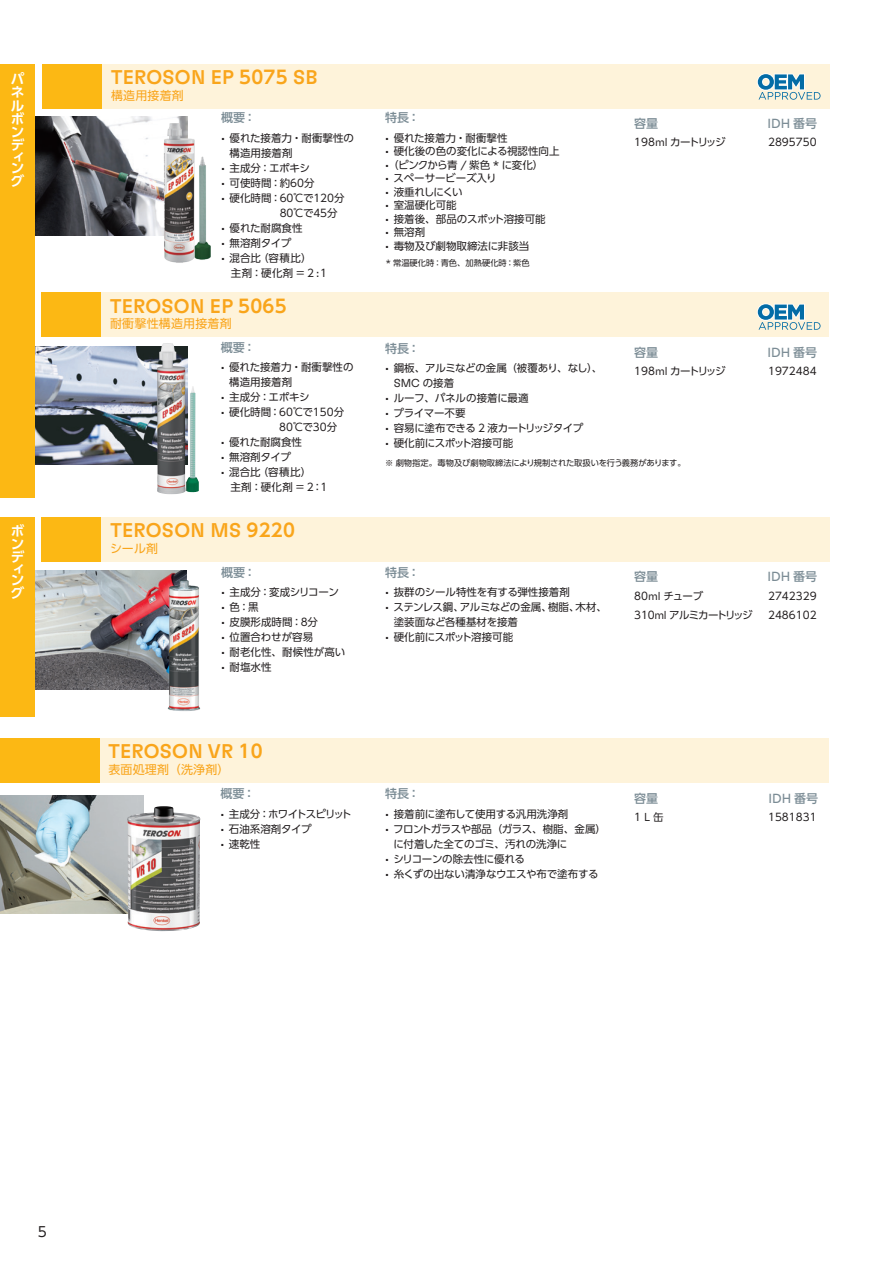
<style>
.page{position:relative;width:893px;height:1263px;background:#fff}
.page>*{position:absolute;margin:0;border:0;box-sizing:border-box;transform-origin:0 0}
.t1{font:500 19.8px "Henkel GT Flexa";letter-spacing:.015em;color:#f9a51b}
.t2{font:13.8px "UD Shin Go Pr 6 N";color:#231f20}
.t3{font:700 13.5px/12.8px "UD Shin Go Pr 6 N De";color:#fff;text-align:justify}
.t4{font:13.2px "Henkel GT Flexa";color:#7b8c95}
.t5{font:500 12px "UD Shin Go Pr 6 N";color:#7b8c95}
.t6{font:12px "UD Shin Go Pr 6 N";letter-spacing:.015em;color:#f9a51b}
.t7{font:300 11.55px "Henkel GT Flexa";color:#231f20}
.t8{font:10.5px/15px "UD Shin Go Pr 6 N";color:#231f20}
.t9{font:10.5px/15px "UD Shin Go Pr 6 N";letter-spacing:-.03em;color:#231f20}
.t10{font:10.5px/15px "UD Shin Go Pr 6 N";letter-spacing:.035em;color:#231f20}
.t11{font:10.5px "UD Shin Go Pr 6 N";letter-spacing:-.04em;color:#231f20}
.t12{font:10.5px/15px "UD Shin Go Pr 6 N";letter-spacing:-.025em;color:#231f20}
.t13{font:10.5px "UD Shin Go Pr 6 N";letter-spacing:-.135em;color:#231f20}
.t14{font:10.5px "UD Shin Go Pr 6 N";letter-spacing:-.09em;color:#231f20}
.t15{font:10.5px "UD Shin Go Pr 6 N";letter-spacing:-.075em;color:#231f20}
.t16{font:10.5px "UD Shin Go Pr 6 N";letter-spacing:-.095em;color:#231f20}
.t17{font:10.5px "UD Shin Go Pr 6 N";letter-spacing:-.02em;color:#231f20}
.t18{font:8.25px "UD Shin Go Pr 6 N";color:#231f20}
.s1{font-family:"UD Shin Go NT Pr 6 N De";font-weight:700;font-size:18px}
.s2{font-family:"Henkel GT Flexa";font-weight:300;font-size:11.55px}
.s3{font-family:"Henkel GT Flexa";font-weight:300;font-size:9.15px}
.s4{font-family:"UD Shin Go Pr 6 N";font-weight:400;font-size:10.5px}
.s5{font-family:"UD Shin Go Pr 6 N";font-weight:500;font-size:12px}
</style>
<div class="page">
<img style="left:34px;top:570px;width:153px;height:119px">
<div style="left:58px;top:292px;width:771px;height:45px;background:#fef3da"></div>
<div style="left:58px;top:517px;width:771px;height:45px;background:#fef3da"></div>
<div style="left:58px;top:64px;width:771px;height:44px;background:#fef3da"></div>
<div style="left:42px;top:64px;width:60px;height:44px;background:#fcb814"></div>
<img style="left:34px;top:117px;width:153px;height:119px">
<img style="left:34px;top:346px;width:123px;height:119px">
<img style="left:198px;top:156px;width:13px;height:104px">
<img style="left:163px;top:120px;width:35px;height:143px">
<div style="left:0;top:64px;width:34px;height:433px;background:#fcb814"></div>
<div style="left:0;top:517px;width:34px;height:200px;background:#fcb814"></div>
<div style="left:41px;top:292px;width:60px;height:45px;background:#fcb814"></div>
<img style="left:157px;top:343px;width:42px;height:151px">
<div style="left:41px;top:517px;width:60px;height:45px;background:#fcb814"></div>
<img style="left:157px;top:577px;width:44px;height:134px">
<div style="left:0;top:738px;width:828px;height:44px;background:#fef3da"></div>
<div style="left:0;top:738px;width:100px;height:44px;background:#fcb814"></div>
<img style="left:0;top:795px;width:144px;height:119px">
<img style="left:127px;top:806px;width:74px;height:125px">
<svg style="left:757px;top:303px;width:63px;height:27px"></svg>
<svg style="left:757px;top:73px;width:63px;height:27px"></svg>
<p class="t3" style="left:11px;top:72px;width:15px">パネルボンディン</p>
<p class="t3" style="left:11px;top:174px;width:15px">グ</p>
<p class="t3" style="left:11px;top:524px;width:15px;line-height:12.3px">ボンディン</p>
<p class="t3" style="left:11px;top:586px;width:15px">グ</p>
<h1 class="t1" style="left:111px;top:65px;width:208px">TEROSON EP <span class="s1">5075</span> SB</h1>
<p class="t6" style="left:111px;top:85px;width:74px">構造用接着剤</p>
<p class="t5" style="left:221px;top:108px;width:36px">概要：</p>
<p class="t8" style="left:230px;top:130px;width:126px;text-indent:-9px"><span class="s2">•</span> 優れた接着力・耐衝撃性の構造用接着剤</p>
<p class="t8" style="left:221px;top:160px;width:90px"><span class="s2">•</span> 主成分：エポキシ</p>
<p class="t8" style="left:221px;top:175px;width:95px"><span class="s2">•</span> 可使時間：約60分</p>
<p class="t8" style="left:280px;top:190px;width:66px;text-indent:-59px"><span class="s2">•</span> 硬化時間：60℃で120分<br>80℃で45分</p>
<p class="t8" style="left:221px;top:220px;width:83px"><span class="s2">•</span> 優れた耐腐食性</p>
<p class="t8" style="left:221px;top:235px;width:72px"><span class="s2">•</span> 無溶剤タイプ</p>
<p class="t10" style="left:231px;top:250px;width:98px;text-indent:-10px"><span class="s2">•</span> 混合比（容積比）<br>主剤：硬化剤＝2 <span class="s2">:</span>1</p>
<h1 class="t1" style="left:110px;top:293px;width:178px">TEROSON EP <span class="s1">5065</span></h1>
<p class="t6" style="left:110px;top:314px;width:123px">耐衝撃性構造用接着剤</p>
<p class="t5" style="left:221px;top:338px;width:36px">概要：</p>
<p class="t8" style="left:229px;top:360px;width:126px;text-indent:-9px"><span class="s2">•</span> 優れた接着力・耐衝撃性の構造用接着剤</p>
<p class="t8" style="left:221px;top:390px;width:90px"><span class="s2">•</span> 主成分：エポキシ</p>
<p class="t8" style="left:279px;top:405px;width:66px;text-indent:-59px"><span class="s2">•</span> 硬化時間：60℃で150分<br>80℃で30分</p>
<p class="t8" style="left:221px;top:435px;width:83px"><span class="s2">•</span> 優れた耐腐食性</p>
<p class="t8" style="left:221px;top:450px;width:72px"><span class="s2">•</span> 無溶剤タイプ</p>
<p class="t10" style="left:230px;top:465px;width:99px;text-indent:-10px"><span class="s2">•</span> 混合比（容積比）<br>主剤：硬化剤＝2：1</p>
<h1 class="t1" style="left:111px;top:518px;width:186px">TEROSON MS <span class="s1">9220</span></h1>
<p class="t6" style="left:110px;top:539px;width:50px">シール剤</p>
<p class="t5" style="left:221px;top:562px;width:36px">概要：</p>
<p class="t9" style="left:221px;top:584px;width:119px"><span class="s2">•</span> 主成分：変成シリコーン</p>
<p class="t8" style="left:221px;top:599px;width:39px"><span class="s2">•</span> 色：黒</p>
<p class="t8" style="left:221px;top:614px;width:98px"><span class="s2">•</span> 皮膜形成時間：8分</p>
<p class="t8" style="left:221px;top:629px;width:94px"><span class="s2">•</span> 位置合わせが容易</p>
<p class="t8" style="left:221px;top:644px;width:126px"><span class="s2">•</span> 耐老化性、耐候性が高い</p>
<p class="t8" style="left:221px;top:659px;width:52px"><span class="s2">•</span> 耐塩水性</p>
<h1 class="t1" style="left:108px;top:739px;width:156px">TEROSON VR <span class="s1">10</span></h1>
<p class="t6" style="left:108px;top:759px;width:123px">表面処理剤（洗浄剤）</p>
<p class="t5" style="left:220px;top:784px;width:36px">概要：</p>
<p class="t15" style="left:220px;top:805px;width:133px"><span class="s2">•</span> 主成分：ホワイトスピリット</p>
<p class="t8" style="left:220px;top:821px;width:93px"><span class="s2">•</span> 石油系溶剤タイプ</p>
<p class="t8" style="left:220px;top:836px;width:42px"><span class="s2">•</span> 速乾性</p>
<p class="t5" style="left:385px;top:108px;width:36px">特長：</p>
<p class="t8" style="left:385px;top:130px;width:124px"><span class="s2">•</span> 優れた接着力・耐衝撃性</p>
<p class="t8" style="left:385px;top:143px;width:176px"><span class="s2">•</span> 硬化後の色の変化による視認性向上</p>
<p class="t11" style="left:385px;top:156px;width:160px"><span class="s2">•</span> （ピンクから青 <span class="s2">/</span> 紫色 <span class="s2">*</span> に変化）</p>
<p class="t8" style="left:385px;top:170px;width:113px"><span class="s2">•</span> スペーサービーズ入り</p>
<p class="t16" style="left:385px;top:183px;width:79px"><span class="s2">•</span> 液垂れしにくい</p>
<p class="t8" style="left:385px;top:197px;width:73px"><span class="s2">•</span> 室温硬化可能</p>
<p class="t8" style="left:385px;top:211px;width:162px"><span class="s2">•</span> 接着後、部品のスポット溶接可能</p>
<p class="t8" style="left:385px;top:224px;width:41px"><span class="s2">•</span> 無溶剤</p>
<p class="t8" style="left:385px;top:238px;width:146px"><span class="s2">•</span> 毒物及び劇物取締法に非該当</p>
<p class="t18" style="left:386px;top:256px;width:145px"><span class="s3">*</span> 常温硬化時：青色、加熱硬化時：紫色</p>
<p class="t5" style="left:385px;top:339px;width:36px">特長：</p>
<p class="t9" style="left:385px;top:361px;width:219px"><span class="s2">•</span> 鋼板、アルミなどの金属（被覆あり、なし）、</p>
<p class="t7" style="left:394px;top:376px;width:62px">SMC <span class="s4">の接着</span></p>
<p class="t8" style="left:385px;top:391px;width:145px"><span class="s2">•</span> ルーフ、パネルの接着に最適</p>
<p class="t17" style="left:385px;top:405px;width:82px"><span class="s2">•</span> プライマー不要</p>
<p class="t11" style="left:385px;top:420px;width:200px"><span class="s2">•</span> 容易に塗布できる 2 液カートリッジタイプ</p>
<p class="t9" style="left:385px;top:436px;width:130px"><span class="s2">•</span> 硬化前にスポット溶接可能</p>
<p class="t5" style="left:634px;top:114px;width:25px">容量</p>
<p class="t4" style="left:767px;top:115px;width:51px">IDH <span class="s5">番号</span></p>
<p class="t13" style="left:634px;top:134px;width:93px">198<span class="s2">ml</span> カートリッジ</p>
<p class="t8" style="left:768px;top:134px;width:50px">2895750</p>
<p class="t5" style="left:634px;top:342px;width:25px">容量</p>
<p class="t4" style="left:767px;top:344px;width:51px">IDH <span class="s5">番号</span></p>
<p class="t13" style="left:634px;top:362px;width:93px">198<span class="s2">ml</span> カートリッジ</p>
<p class="t8" style="left:768px;top:363px;width:50px">1972484</p>
<p class="t18" style="left:385px;top:456px;width:302px">※ 劇物指定。毒物及び劇物取締法により規制された取扱いを行う義務があります。</p>
<p class="t5" style="left:385px;top:562px;width:36px">特長：</p>
<p class="t8" style="left:385px;top:584px;width:186px"><span class="s2">•</span> 抜群のシール特性を有する弾性接着剤</p>
<p class="t12" style="left:394px;top:599px;width:215px;text-indent:-9px"><span class="s2">•</span> ステンレス鋼、アルミなどの金属、樹脂、木材、塗装面など各種基材を接着</p>
<p class="t9" style="left:385px;top:629px;width:130px"><span class="s2">•</span> 硬化前にスポット溶接可能</p>
<p class="t5" style="left:634px;top:567px;width:25px">容量</p>
<p class="t4" style="left:767px;top:569px;width:51px">IDH <span class="s5">番号</span></p>
<p class="t8" style="left:634px;top:588px;width:70px">80<span class="s2">ml</span> チューブ</p>
<p class="t8" style="left:768px;top:588px;width:50px">2742329</p>
<p class="t14" style="left:634px;top:607px;width:120px">310<span class="s2">ml</span> アルミカートリッジ</p>
<p class="t8" style="left:768px;top:607px;width:50px">2486102</p>
<p class="t5" style="left:385px;top:784px;width:36px">特長：</p>
<p class="t8" style="left:385px;top:806px;width:185px"><span class="s2">•</span> 接着前に塗布して使用する汎用洗浄剤</p>
<p class="t9" style="left:393px;top:821px;width:214px;text-indent:-8px"><span class="s2">•</span> フロントガラスや部品（ガラス、樹脂、金属）に付着した全てのゴミ、汚れの洗浄に</p>
<p class="t9" style="left:385px;top:851px;width:141px"><span class="s2">•</span> シリコーンの除去性に優れる</p>
<p class="t8" style="left:385px;top:866px;width:215px"><span class="s2">•</span> 糸くずの出ない清浄なウエスや布で塗布する</p>
<p class="t5" style="left:634px;top:789px;width:25px">容量</p>
<p class="t4" style="left:768px;top:790px;width:51px">IDH <span class="s5">番号</span></p>
<p class="t8" style="left:634px;top:809px;width:31px">1 <span class="s2">L</span> 缶</p>
<p class="t8" style="left:768px;top:809px;width:50px">1581831</p>
<h2 class="t2" style="left:38px;top:1220px;width:11px">5</h2>
</div>
